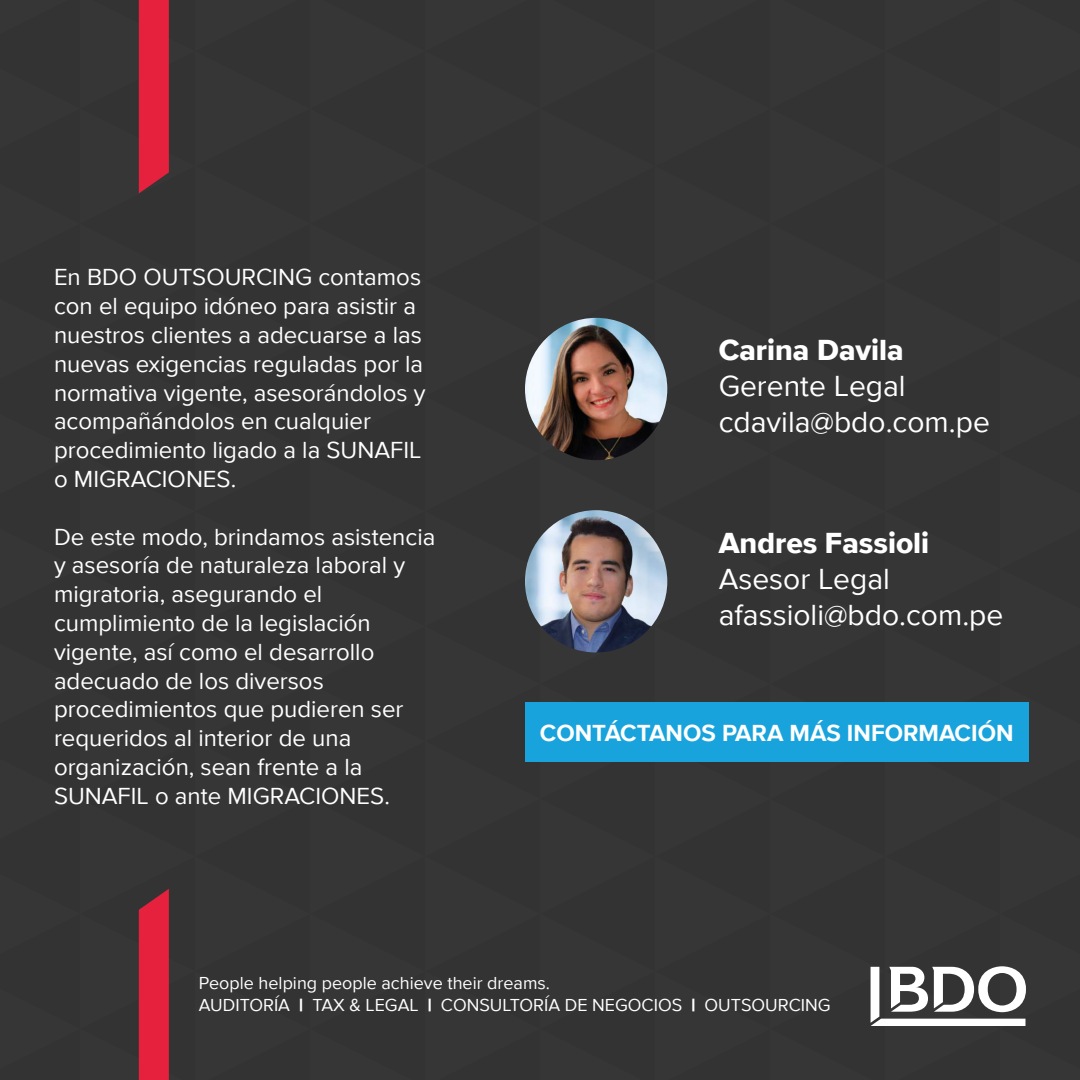
<style>
.page{position:relative;width:1080px;height:1080px;background:#343636}
.page>*{position:absolute;margin:0;border:0;box-sizing:border-box;transform-origin:0 0}
.t1{font:30px/36px "Proxima Nova";color:#fff}
.t2{font:30px "Proxima Nova Extrabld";color:#fff}
.t3{font:24px/28.8px "Proxima Nova";color:#fff}
.t4{font:700 24px "Proxima Nova";color:#fff}
.t5{font:17.9px/21.5px "Proxima Nova";color:#fff}
.s1{font-weight:900}
</style>
<div class="page">
<img style="left:525px;top:510px;width:142px;height:143px;border-radius:71px">
<p class="t3" style="left:54px;top:262px;width:373px">En BDO OUTSOURCING contamos con el equipo idóneo para asistir a nuestros clientes a adecuarse a las nuevas exigencias reguladas por la normativa vigente, asesorándolos y acompañándolos en cualquier procedimiento ligado a la SUNAFIL o MIGRACIONES.</p>
<p class="t3" style="left:54px;top:521px;width:383px">De este modo, brindamos asistencia y asesoría de naturaleza laboral y migratoria, asegurando el cumplimiento de la legislación vigente, así como el desarrollo adecuado de los diversos procedimientos que pudieren ser requeridos al interior de una organización, sean frente a la<br>SUNAFIL o ante MIGRACIONES.</p>
<p class="t2" style="left:719px;top:328px;width:187px">Carina Davila</p>
<p class="t1" style="left:719px;top:367px;width:273px">Gerente Legal cdavila@bdo.com.pe</p>
<p class="t2" style="left:719px;top:520px;width:212px">Andres Fassioli</p>
<p class="t1" style="left:719px;top:560px;width:286px">Asesor Legal afassioli@bdo.com.pe</p>
<p class="t4" style="left:540px;top:715px;width:475px">CONTÁCTANOS PARA MÁS INFORMACIÓN</p>
<p class="t5" style="left:199px;top:972px;width:633px">People helping people achieve their dreams.<br>AUDITORÍA <span class="s1">|</span> TAX &amp; LEGAL <span class="s1">|</span> CONSULTORÍA DE NEGOCIOS <span class="s1">|</span> OUTSOURCING</p>
</div>
